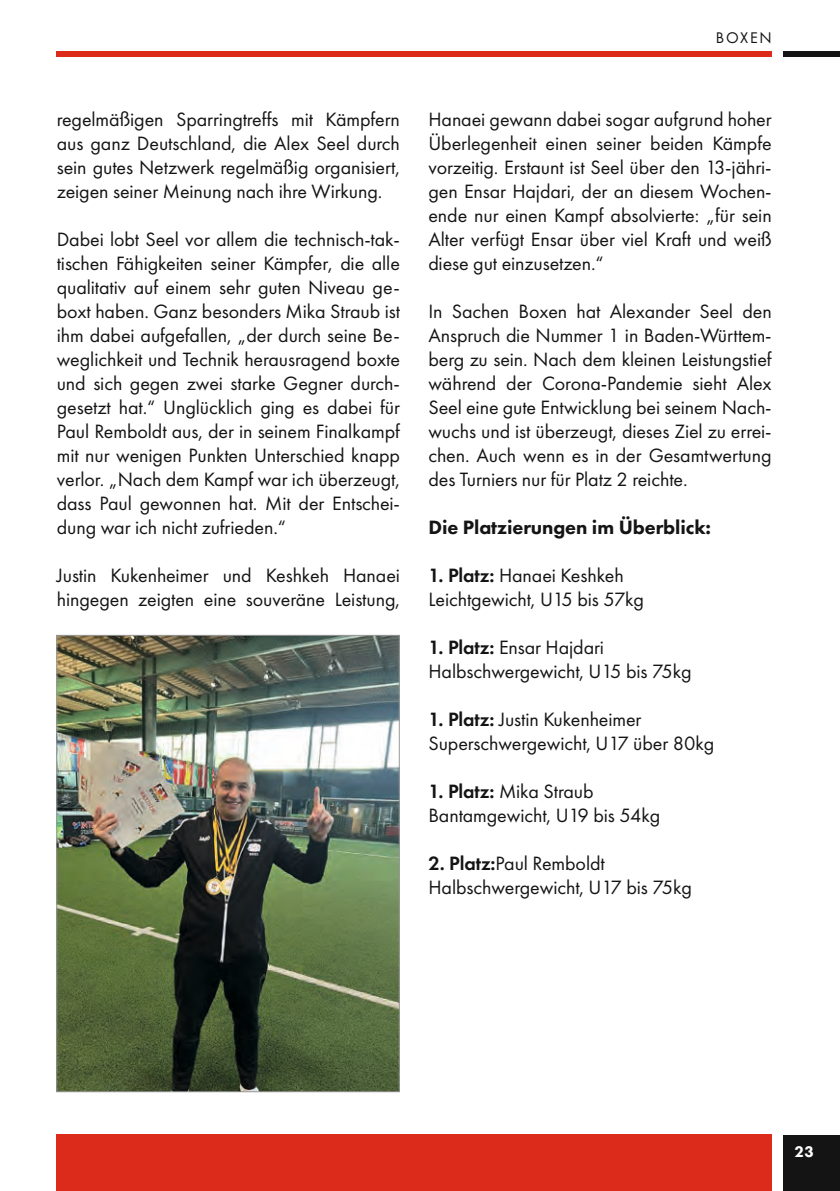
<style>
.page{position:relative;width:840px;height:1191px;background:#fff}
.page>*{position:absolute;margin:0;border:0;box-sizing:border-box;transform-origin:0 0}
.t1{font:20px/24px "Futura PT";letter-spacing:-.005em;color:#131413;text-align:justify}
.t2{font:800 20px "Futura PT";letter-spacing:-.005em;color:#131413}
.t3{font:16px "Futura PT";letter-spacing:.11em;color:#131413}
.t4{font:800 16px "Futura PT";color:#fff}
.s1{font-weight:600}
</style>
<div class="page">
<div style="left:782px;top:1134px;width:57px;height:57px;background:#131413"></div>
<div style="left:57px;top:1134px;width:714px;height:57px;background:#dc2a1b"></div>
<div style="left:57px;top:51px;width:714px;height:6px;background:#dc2a1b"></div>
<div style="left:782px;top:51px;width:57px;height:6px;background:#131413"></div>
<img style="left:58px;top:637px;width:339px;height:453px">
<div style="left:56px;top:635px;width:343px;height:457px;border:1px solid #999"></div>
<p class="t1" style="left:57px;top:107px;width:344px">regelmäßigen Sparringtreffs mit Kämpfern aus ganz Deutschland, die Alex Seel durch sein gutes Netzwerk regelmäßig organisiert, zeigen seiner Meinung nach ihre Wirkung.</p>
<p class="t1" style="left:57px;top:227px;width:344px">Dabei lobt Seel vor allem die technisch-tak&shy;tischen Fähigkeiten seiner Kämpfer, die alle qualitativ auf einem sehr guten Niveau ge&shy;boxt haben. Ganz besonders Mika Straub ist ihm dabei aufgefallen, „der durch seine Be&shy;weglichkeit und Technik herausragend boxte und sich gegen zwei starke Gegner durch&shy;gesetzt hat.“ Unglücklich ging es dabei für Paul Remboldt aus, der in seinem Finalkampf mit nur wenigen Punkten Unterschied knapp verlor. „Nach dem Kampf war ich überzeugt, dass Paul gewonnen hat. Mit der Entschei&shy;dung war ich nicht zufrieden.“</p>
<p class="t1" style="left:57px;top:563px;width:344px">Justin Kukenheimer und Keshkeh Hanaei hingegen zeigten eine souveräne Leistung,</p>
<p class="t3" style="left:715px;top:29px;width:57px">BOXEN</p>
<p class="t1" style="left:428px;top:107px;width:344px">Hanaei gewann dabei sogar aufgrund hoher Überlegenheit einen seiner beiden Kämpfe vorzeitig. Erstaunt ist Seel über den 13-jähri&shy;gen Ensar Hajdari, der an diesem Wochen&shy;ende nur einen Kampf absolvierte: „für sein Alter verfügt Ensar über viel Kraft und weiß diese gut einzusetzen.“</p>
<p class="t1" style="left:428px;top:299px;width:344px">In Sachen Boxen hat Alexander Seel den Anspruch die Nummer 1 in Baden-Württem&shy;berg zu sein. Nach dem kleinen Leistungstief während der Corona-Pandemie sieht Alex Seel eine gute Entwicklung bei seinem Nach&shy;wuchs und ist überzeugt, dieses Ziel zu errei&shy;chen. Auch wenn es in der Gesamtwertung des Turniers nur für Platz 2 reichte.</p>
<p class="t2" style="left:428px;top:514px;width:284px">Die Platzierungen im Überblick:</p>
<p class="t1" style="left:428px;top:563px;width:197px"><span class="s1">1. Platz:</span> Hanaei Keshkeh</p>
<p class="t1" style="left:428px;top:587px;width:217px">Leichtgewicht, U15 bis 57kg</p>
<p class="t1" style="left:428px;top:635px;width:177px"><span class="s1">1. Platz:</span> Ensar Hajdari</p>
<p class="t1" style="left:428px;top:659px;width:265px">Halbschwergewicht, U15 bis 75kg</p>
<p class="t1" style="left:428px;top:707px;width:214px"><span class="s1">1. Platz:</span> Justin Kukenheimer</p>
<p class="t1" style="left:428px;top:731px;width:287px">Superschwergewicht, U17 über 80kg</p>
<p class="t1" style="left:428px;top:779px;width:167px"><span class="s1">1. Platz:</span> Mika Straub</p>
<p class="t1" style="left:428px;top:803px;width:233px">Bantamgewicht, U19 bis 54kg</p>
<p class="t1" style="left:428px;top:851px;width:178px"><span class="s1">2. Platz:</span>Paul Remboldt</p>
<p class="t1" style="left:428px;top:875px;width:265px">Halbschwergewicht, U17 bis 75kg</p>
<p class="t4" style="left:794px;top:1141px;width:21px">23</p>
</div>
